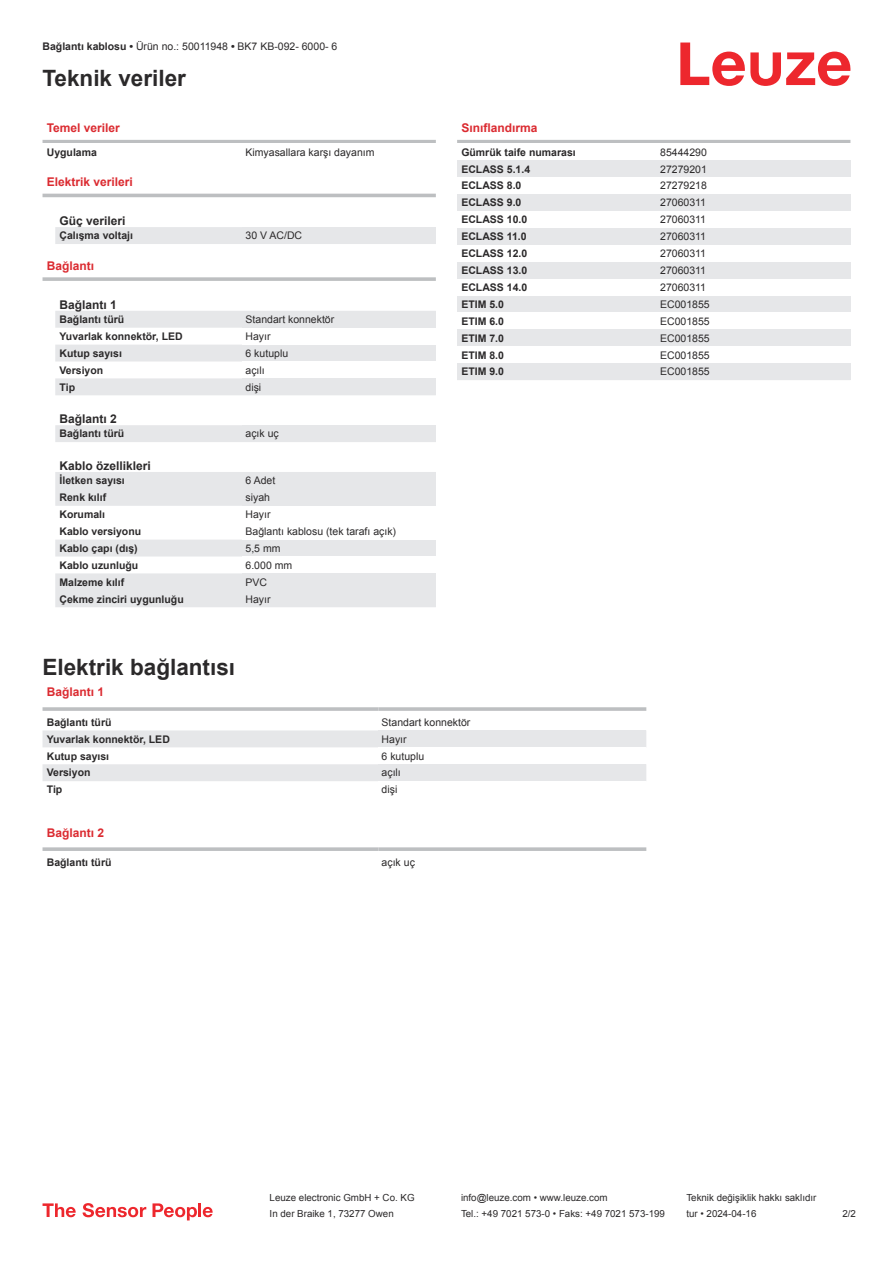
<style>
.page{position:relative;width:893px;height:1263px;background:#fff}
.page>*{position:absolute;margin:0;border:0;box-sizing:border-box;transform-origin:0 0}
.t1{font:700 22.5px "Arial";color:#2b292a}
.t2{font:700 12px "Arial";color:#db2a30}
.t3{font:700 12px "Arial";color:#2b292a}
.t4{font:700 10.5px "Arial";color:#2b292a}
.t5{font:10.5px "Arial";color:#2b292a}
.t6{font:9.75px "Arial";color:#2b292a}
.s1{font-weight:700}
</style>
<div class="page">
<svg style="left:680px;top:43px;width:170px;height:43px"></svg>
<svg style="left:55px;top:227px;width:187px;height:380px"></svg>
<hr style="left:43px;top:140px;width:393px;height:3px;background:#bdbfc1">
<hr style="left:43px;top:194px;width:393px;height:3px;background:#bdbfc1">
<div style="left:242px;top:227px;width:194px;height:17px;background:#e6e7e9"></div>
<div style="left:43px;top:261px;width:393px;height:18px;background:#fff"></div>
<svg style="left:43px;top:277px;width:393px;height:4px;background:#c3c5c7"></svg>
<div style="left:242px;top:311px;width:194px;height:17px;background:#e6e7e9"></div>
<div style="left:242px;top:345px;width:194px;height:16px;background:#e6e7e9"></div>
<div style="left:242px;top:378px;width:194px;height:17px;background:#e6e7e9"></div>
<div style="left:242px;top:425px;width:194px;height:17px;background:#e6e7e9"></div>
<div style="left:242px;top:472px;width:194px;height:17px;background:#e6e7e9"></div>
<div style="left:242px;top:489px;width:194px;height:17px;background:#e6e7e9"></div>
<div style="left:242px;top:540px;width:194px;height:16px;background:#e6e7e9"></div>
<div style="left:242px;top:573px;width:194px;height:17px;background:#e6e7e9"></div>
<div style="left:242px;top:590px;width:194px;height:17px;background:#e6e7e9"></div>
<svg style="left:43px;top:730px;width:335px;height:51px"></svg>
<svg style="left:43px;top:707px;width:335px;height:4px"></svg>
<hr style="left:378px;top:707px;width:268px;height:4px;background:#c7c8ca">
<div style="left:378px;top:730px;width:268px;height:17px;background:#e6e7e9"></div>
<div style="left:378px;top:764px;width:268px;height:17px;background:#e6e7e9"></div>
<svg style="left:43px;top:847px;width:335px;height:4px"></svg>
<svg style="left:378px;top:847px;width:268px;height:4px"></svg>
<hr style="left:457px;top:140px;width:393px;height:3px;background:#bdbfc1">
<div style="left:457px;top:160px;width:200px;height:17px;background:#e6e7e9"></div>
<div style="left:657px;top:160px;width:193px;height:17px;background:#e6e7e9"></div>
<div style="left:457px;top:194px;width:200px;height:17px;background:#e6e7e9"></div>
<div style="left:657px;top:194px;width:193px;height:17px;background:#e6e7e9"></div>
<div style="left:457px;top:228px;width:200px;height:17px;background:#e6e7e9"></div>
<div style="left:657px;top:228px;width:193px;height:17px;background:#e6e7e9"></div>
<div style="left:457px;top:262px;width:200px;height:17px;background:#e6e7e9"></div>
<div style="left:657px;top:262px;width:193px;height:17px;background:#e6e7e9"></div>
<div style="left:457px;top:296px;width:200px;height:16px;background:#e6e7e9"></div>
<div style="left:657px;top:296px;width:193px;height:16px;background:#e6e7e9"></div>
<div style="left:457px;top:329px;width:200px;height:17px;background:#e6e7e9"></div>
<div style="left:657px;top:329px;width:193px;height:17px;background:#e6e7e9"></div>
<div style="left:457px;top:363px;width:200px;height:17px;background:#e6e7e9"></div>
<div style="left:657px;top:363px;width:193px;height:17px;background:#e6e7e9"></div>
<svg style="left:43px;top:1203px;width:33px;height:14px"></svg>
<svg style="left:83px;top:1203px;width:63px;height:14px"></svg>
<svg style="left:153px;top:1203px;width:44px;height:17px"></svg>
<hr style="left:198px;top:1203px;width:3px;height:14px;background:#ed272d">
<svg style="left:203px;top:1207px;width:10px;height:10px"></svg>
<p class="t5" style="left:43px;top:43px;width:296px"><span class="s1">Bağlantı kablosu •</span> Ürün no.: 50011948 <span class="s1">•</span> BK7 KB-092- 6000- 6</p>
<h1 class="t1" style="left:43px;top:63px;width:145px">Teknik veriler</h1>
<p class="t2" style="left:47px;top:120px;width:75px">Temel veriler</p>
<p class="t4" style="left:47px;top:145px;width:52px">Uygulama</p>
<p class="t5" style="left:246px;top:145px;width:130px">Kimyasallara karşı dayanım</p>
<p class="t2" style="left:47px;top:173px;width:88px">Elektrik verileri</p>
<p class="t3" style="left:60px;top:212px;width:68px">Güç verileri</p>
<p class="t4" style="left:60px;top:228px;width:75px">Çalışma voltajı</p>
<p class="t5" style="left:246px;top:232px;width:58px">30 V AC/DC</p>
<p class="t2" style="left:47px;top:257px;width:49px">Bağlantı</p>
<p class="t3" style="left:60px;top:296px;width:59px">Bağlantı 1</p>
<p class="t4" style="left:60px;top:312px;width:66px">Bağlantı türü</p>
<p class="t5" style="left:246px;top:312px;width:90px">Standart konnektör</p>
<p class="t4" style="left:60px;top:329px;width:125px">Yuvarlak konnektör, LED</p>
<p class="t5" style="left:246px;top:329px;width:27px">Hayır</p>
<p class="t4" style="left:60px;top:346px;width:64px">Kutup sayısı</p>
<p class="t5" style="left:246px;top:349px;width:44px">6 kutuplu</p>
<p class="t4" style="left:60px;top:363px;width:45px">Versiyon</p>
<p class="t5" style="left:246px;top:363px;width:21px">açılı</p>
<p class="t4" style="left:60px;top:379px;width:17px">Tip</p>
<p class="t5" style="left:246px;top:380px;width:17px">dişi</p>
<p class="t3" style="left:60px;top:410px;width:59px">Bağlantı 2</p>
<p class="t4" style="left:60px;top:426px;width:66px">Bağlantı türü</p>
<p class="t5" style="left:246px;top:426px;width:35px">açık uç</p>
<p class="t3" style="left:60px;top:457px;width:93px">Kablo özellikleri</p>
<p class="t4" style="left:60px;top:473px;width:67px">İletken sayısı</p>
<p class="t5" style="left:246px;top:476px;width:31px">6 Adet</p>
<p class="t4" style="left:60px;top:490px;width:48px">Renk kılıf</p>
<p class="t5" style="left:246px;top:490px;width:26px">siyah</p>
<p class="t4" style="left:60px;top:507px;width:47px">Korumalı</p>
<p class="t5" style="left:246px;top:507px;width:27px">Hayır</p>
<p class="t4" style="left:60px;top:524px;width:83px">Kablo versiyonu</p>
<p class="t5" style="left:246px;top:524px;width:152px">Bağlantı kablosu (tek tarafı açık)</p>
<p class="t4" style="left:60px;top:541px;width:80px">Kablo çapı (dış)</p>
<p class="t5" style="left:246px;top:544px;width:37px">5,5 mm</p>
<p class="t4" style="left:60px;top:558px;width:80px">Kablo uzunluğu</p>
<p class="t5" style="left:246px;top:561px;width:48px">6.000 mm</p>
<p class="t4" style="left:60px;top:574px;width:66px">Malzeme kılıf</p>
<p class="t5" style="left:246px;top:578px;width:23px">PVC</p>
<p class="t4" style="left:60px;top:591px;width:126px">Çekme zinciri uygunluğu</p>
<p class="t5" style="left:246px;top:592px;width:27px">Hayır</p>
<p class="t2" style="left:461px;top:120px;width:78px">Sınıflandırma</p>
<p class="t4" style="left:461px;top:145px;width:116px">Gümrük taife numarası</p>
<p class="t5" style="left:660px;top:148px;width:48px">85444290</p>
<p class="t4" style="left:461px;top:161px;width:70px">ECLASS 5.1.4</p>
<p class="t5" style="left:660px;top:165px;width:48px">27279201</p>
<p class="t4" style="left:461px;top:178px;width:62px">ECLASS 8.0</p>
<p class="t5" style="left:660px;top:182px;width:48px">27279218</p>
<p class="t4" style="left:461px;top:195px;width:62px">ECLASS 9.0</p>
<p class="t5" style="left:660px;top:199px;width:47px">27060311</p>
<p class="t4" style="left:461px;top:212px;width:67px">ECLASS 10.0</p>
<p class="t5" style="left:660px;top:216px;width:47px">27060311</p>
<p class="t4" style="left:461px;top:229px;width:67px">ECLASS 11.0</p>
<p class="t5" style="left:660px;top:232px;width:47px">27060311</p>
<p class="t4" style="left:461px;top:246px;width:67px">ECLASS 12.0</p>
<p class="t5" style="left:660px;top:249px;width:47px">27060311</p>
<p class="t4" style="left:461px;top:263px;width:67px">ECLASS 13.0</p>
<p class="t5" style="left:660px;top:266px;width:47px">27060311</p>
<p class="t4" style="left:461px;top:280px;width:67px">ECLASS 14.0</p>
<p class="t5" style="left:660px;top:283px;width:47px">27060311</p>
<p class="t4" style="left:461px;top:297px;width:44px">ETIM 5.0</p>
<p class="t5" style="left:660px;top:300px;width:51px">EC001855</p>
<p class="t4" style="left:461px;top:314px;width:44px">ETIM 6.0</p>
<p class="t5" style="left:660px;top:317px;width:51px">EC001855</p>
<p class="t4" style="left:461px;top:331px;width:44px">ETIM 7.0</p>
<p class="t5" style="left:660px;top:334px;width:51px">EC001855</p>
<p class="t4" style="left:461px;top:347px;width:44px">ETIM 8.0</p>
<p class="t5" style="left:660px;top:351px;width:51px">EC001855</p>
<p class="t4" style="left:461px;top:364px;width:44px">ETIM 9.0</p>
<p class="t5" style="left:660px;top:368px;width:51px">EC001855</p>
<h1 class="t1" style="left:43px;top:651px;width:194px">Elektrik bağlantısı</h1>
<p class="t2" style="left:47px;top:684px;width:59px">Bağlantı 1</p>
<p class="t4" style="left:47px;top:715px;width:66px">Bağlantı türü</p>
<p class="t5" style="left:382px;top:715px;width:90px">Standart konnektör</p>
<p class="t4" style="left:47px;top:731px;width:125px">Yuvarlak konnektör, LED</p>
<p class="t5" style="left:382px;top:732px;width:27px">Hayır</p>
<p class="t4" style="left:47px;top:748px;width:64px">Kutup sayısı</p>
<p class="t5" style="left:382px;top:752px;width:44px">6 kutuplu</p>
<p class="t4" style="left:47px;top:765px;width:45px">Versiyon</p>
<p class="t5" style="left:382px;top:765px;width:21px">açılı</p>
<p class="t4" style="left:47px;top:782px;width:17px">Tip</p>
<p class="t5" style="left:382px;top:782px;width:17px">dişi</p>
<p class="t2" style="left:47px;top:824px;width:59px">Bağlantı 2</p>
<p class="t4" style="left:47px;top:855px;width:66px">Bağlantı türü</p>
<p class="t5" style="left:382px;top:855px;width:35px">açık uç</p>
<p class="t6" style="left:270px;top:1194px;width:146px">Leuze electronic GmbH + Co. KG</p>
<p class="t6" style="left:461px;top:1194px;width:148px">info@leuze.com • www.leuze.com</p>
<p class="t6" style="left:686px;top:1191px;width:132px">Teknik değişiklik hakkı saklıdır</p>
<p class="t6" style="left:270px;top:1210px;width:126px">In der Braike 1, 73277 Owen</p>
<p class="t6" style="left:461px;top:1207px;width:205px">Tel.: +49 7021 573-0 • Faks: +49 7021 573-199</p>
<p class="t6" style="left:686px;top:1210px;width:72px">tur • 2024-04-16</p>
<p class="t6" style="left:842px;top:1210px;width:15px">2 /2</p>
</div>
